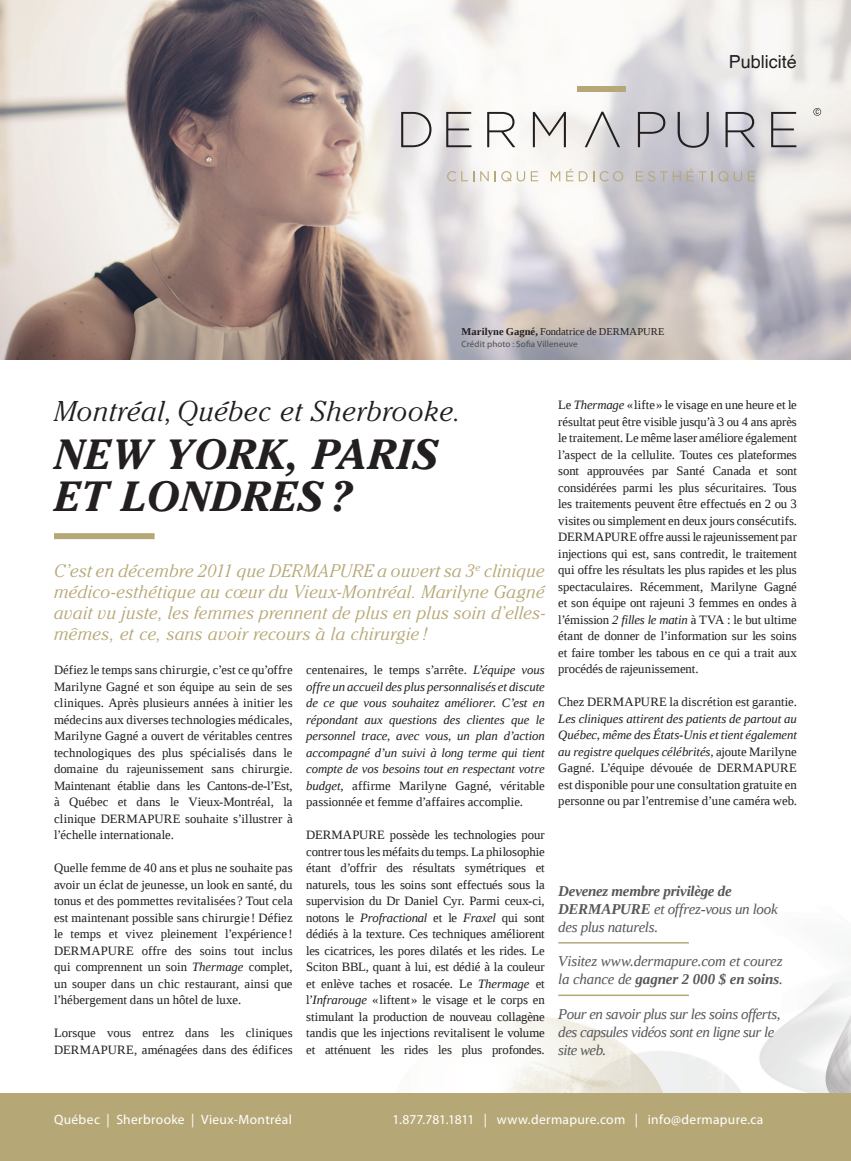
<style>
.page{position:relative;width:851px;height:1161px;background:#fff}
.page>*{position:absolute;margin:0;border:0;box-sizing:border-box;transform-origin:0 0}
.t1{font:italic 700 42px/42px "Cheltenham Std";letter-spacing:.025em;color:#231f20}
.t2{font:italic 300 28.5px "Cheltenham Std";letter-spacing:.025em;color:#231f20}
.Intro{font:italic 300 18px/21px "Cheltenham Std";letter-spacing:.015em;color:#b6a876;text-align:justify}
.t3{font:18px "Helvetica";color:#231f20}
.Texte_courant{font:italic 15px/18px "Tinos";letter-spacing:-.03em;color:#57585a}
.Texte_courant-2{font:italic 15px/18px "Tinos";letter-spacing:-.01em;color:#57585a}
.t4{font:13.5px "Myriad Pro";letter-spacing:.025em;color:#fff}
.Texte_courant-3{font:12.75px/16.5px "Tinos";color:#231f20;text-align:justify}
.Texte_courant-4{font:italic 12.75px/16.5px "Tinos";letter-spacing:-.005em;color:#231f20;text-align:justify}
.Texte_courant-5{font:10.5px "Tinos";letter-spacing:-.005em;color:#231f20}
.Texte_courant-6{font:9px "Myriad Pro";letter-spacing:.02em;color:#4b4c4d}
.s1{font-weight:700}
.s2{font-style:italic}
.s3{font-style:normal}
</style>
<div class="page">
<img style="left:0;top:0;width:850px;height:360px">
<img style="left:335px;top:942px;width:515px;height:152px">
<div style="left:0;top:1094px;width:850px;height:67px;background:#b6a876"></div>
<svg style="left:447px;top:171px;width:27px;height:10px"></svg>
<svg style="left:480px;top:171px;width:8px;height:10px"></svg>
<svg style="left:494px;top:171px;width:31px;height:11px"></svg>
<svg style="left:531px;top:171px;width:7px;height:10px"></svg>
<svg style="left:550px;top:171px;width:10px;height:10px"></svg>
<svg style="left:566px;top:169px;width:21px;height:12px"></svg>
<svg style="left:593px;top:171px;width:30px;height:10px"></svg>
<svg style="left:636px;top:171px;width:44px;height:10px"></svg>
<svg style="left:686px;top:169px;width:26px;height:12px"></svg>
<svg style="left:718px;top:171px;width:37px;height:11px"></svg>
<svg style="left:813px;top:108px;width:8px;height:8px"></svg>
<svg style="left:401px;top:112px;width:30px;height:35px"></svg>
<svg style="left:446px;top:112px;width:25px;height:35px"></svg>
<svg style="left:487px;top:112px;width:28px;height:35px"></svg>
<svg style="left:533px;top:112px;width:33px;height:35px"></svg>
<svg style="left:637px;top:112px;width:28px;height:35px"></svg>
<svg style="left:677px;top:112px;width:31px;height:36px"></svg>
<svg style="left:725px;top:112px;width:30px;height:35px"></svg>
<svg style="left:771px;top:112px;width:25px;height:35px"></svg>
<svg style="left:584px;top:112px;width:36px;height:35px"></svg>
<div style="left:577px;top:86px;width:48px;height:5px;background:#b6a876"></div>
<hr style="left:558px;top:942px;width:130px;height:2px;background:#b6a876">
<hr style="left:558px;top:995px;width:130px;height:1px;background:#b6a876">
<div style="left:54px;top:533px;width:100px;height:6px;background:#b6a876"></div>
<p class="t3" style="left:728px;top:50px;width:70px">Publicité</p>
<p class="Texte_courant-5" style="left:461px;top:325px;width:204px"><span class="s1">Marilyne Gagné,</span> Fondatrice de DERMAPURE</p>
<p class="Texte_courant-6" style="left:461px;top:338px;width:118px">Crédit photo : Sofia Villeneuve</p>
<p class="t2" style="left:54px;top:395px;width:408px">Montréal, Québec et Sherbrooke.</p>
<p class="t1" style="left:54px;top:433px;width:385px">NEW YORK, PARIS<br>ET LONDRES ?</p>
<p class="Intro" style="left:54px;top:560px;width:492px">C’est en décembre 2011 que DERMAPURE a ouvert sa 3<sup>e</sup> clinique médico-esthétique au cœur du Vieux-Montréal. Marilyne Gagné avait vu juste, les femmes prennent de plus en plus soin d’elles&shy;mêmes, et ce, sans avoir recours à la chirurgie !</p>
<p class="Texte_courant-3" style="left:54px;top:662px;width:240px">Défiez le temps sans chirurgie, c’est ce qu’offre Marilyne Gagné et son équipe au sein de ses cliniques. Après plusieurs années à initier les médecins aux diverses technologies médicales, Marilyne Gagné a ouvert de véritables centres technologiques des plus spécialisés dans le domaine du rajeunissement sans chirurgie.<br>Maintenant établie dans les Cantons-de-l’Est, à Québec et dans le Vieux-Montréal, la clinique DERMAPURE souhaite s’illustrer à l’échelle internationale.</p>
<p class="Texte_courant-3" style="left:54px;top:860px;width:240px">Quelle femme de 40 ans et plus ne souhaite pas avoir un éclat de jeunesse, un look en santé, du tonus et des pommettes revitalisées? Tout cela est maintenant possible sans chirurgie! Défiez le temps et vivez pleinement l’expérience!<br>DERMAPURE offre des soins tout inclus qui comprennent un soin <span class="s2">Thermage</span> complet, un souper dans un chic restaurant, ainsi que l’hébergement dans un hôtel de luxe.</p>
<p class="Texte_courant-3" style="left:54px;top:1025px;width:240px">Lorsque vous entrez dans les cliniques<br>DERMAPURE, aménagées dans des édifices</p>
<p class="Texte_courant-4" style="left:306px;top:662px;width:240px"><span class="s3">centenaires, le temps s’arrête.</span> L’équipe vous offre un accueil des plus personnalisés et discute de ce que vous souhaitez améliorer. C’est en répondant aux questions des clientes que le personnel trace, avec vous, un plan d’action accompagné d’un suivi à long terme qui tient compte de vos besoins tout en respectant votre budget<span class="s3">, affirme Marilyne Gagné, véritable passionnée et femme d’affaires accomplie.</span></p>
<p class="Texte_courant-3" style="left:306px;top:827px;width:240px">DERMAPURE possède les technologies pour contrer tous les méfaits du temps. La philosophie étant d’offrir des résultats symétriques et naturels, tous les soins sont effectués sous la supervision du Dr Daniel Cyr. Parmi ceux-ci, notons le <span class="s2">Profractional</span> et le <span class="s2">Fraxel</span> qui sont dédiés à la texture. Ces techniques améliorent les cicatrices, les pores dilatés et les rides. Le Sciton BBL, quant à lui, est dédié à la couleur et enlève taches et rosacée. Le <span class="s2">Thermage</span> et l’<span class="s2">Infrarouge</span> «liftent» le visage et le corps en stimulant la production de nouveau collagène tandis que les injections revitalisent le volume et atténuent les rides les plus profondes.</p>
<p class="Texte_courant-3" style="left:558px;top:397px;width:240px">Le <span class="s2">Thermage</span> «lifte» le visage en une heure et le résultat peut être visible jusqu’à 3 ou 4 ans après le traitement. Le même laser améliore également l’aspect de la cellulite. Toutes ces plateformes sont approuvées par Santé Canada et sont considérées parmi les plus sécuritaires. Tous les traitements peuvent être effectués en 2 ou 3 visites ou simplement en deux jours consécutifs.<br>DERMAPURE offre aussi le rajeunissement par injections qui est, sans contredit, le traitement qui offre les résultats les plus rapides et les plus spectaculaires. Récemment, Marilyne Gagné et son équipe ont rajeuni 3 femmes en ondes à l’émission <span class="s2">2 filles le matin</span> à TVA : le but ultime étant de donner de l’information sur les soins et faire tomber les tabous en ce qui a trait aux procédés de rajeunissement.</p>
<p class="Texte_courant-3" style="left:558px;top:694px;width:240px">Chez DERMAPURE la discrétion est garantie.<br><span class="s2">Les cliniques attirent des patients de partout au Québec, même des États-Unis et tient également au registre quelques célébrités,</span> ajoute Marilyne Gagné. L’équipe dévouée de DERMAPURE est disponible pour une consultation gratuite en personne ou par l’entremise d’une caméra web.</p>
<p class="Texte_courant" style="left:558px;top:882px;width:221px"><span class="s1">Devenez membre privilège de<br>DERMAPURE</span> et offrez-vous un look des plus naturels.</p>
<p class="Texte_courant-2" style="left:558px;top:952px;width:226px">Visitez www.dermapure.com et courez la chance de <span class="s1">gagner 2 000 $ en soins</span>.</p>
<p class="Texte_courant" style="left:558px;top:1005px;width:224px">Pour en savoir plus sur les soins offerts, des capsules vidéos sont en ligne sur le site web.</p>
<p class="t4" style="left:54px;top:1111px;width:239px">Québec | Sherbrooke | Vieux-Montréal</p>
<p class="t4" style="left:392px;top:1111px;width:372px">1.877.781.1811 | www.dermapure.com | info@dermapure.ca</p>
</div>
